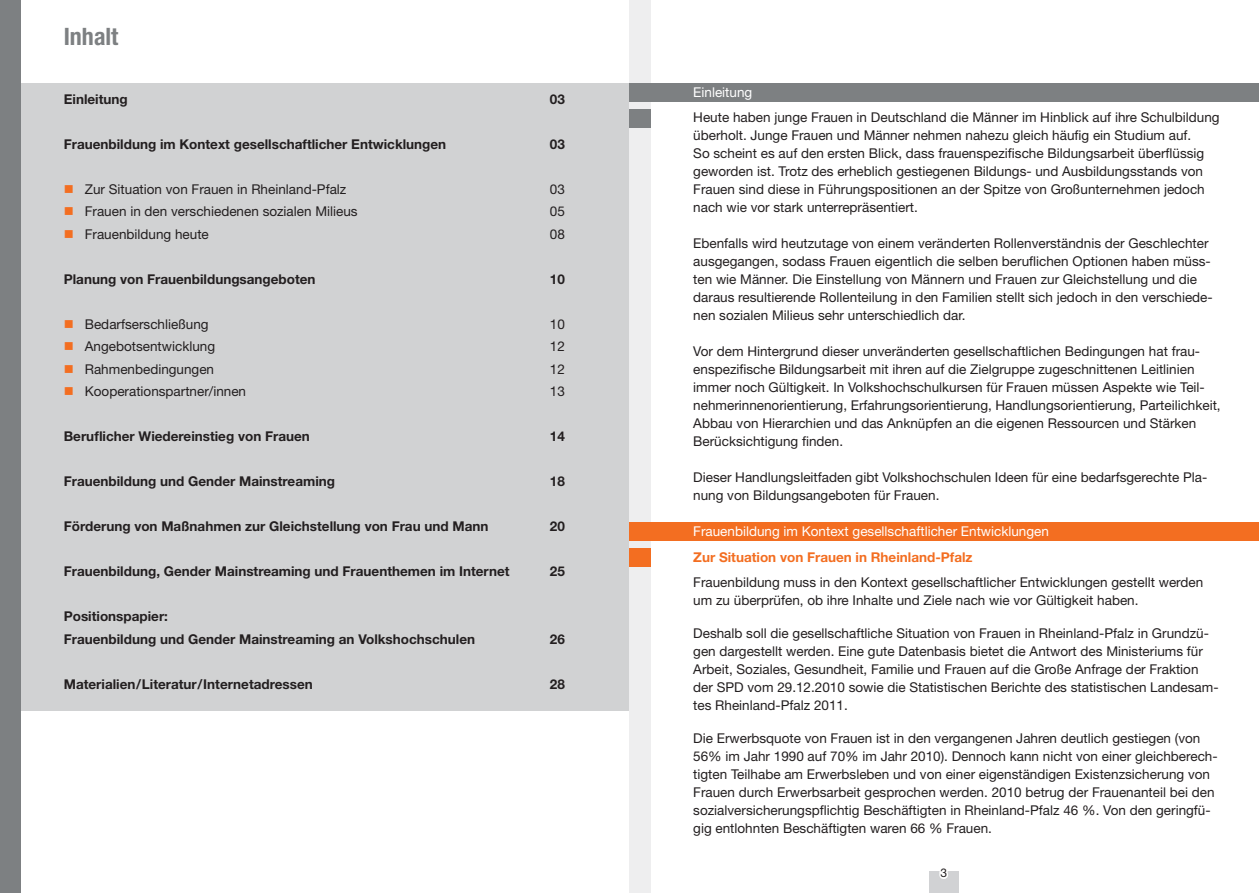
<style>
.page{position:relative;width:1259px;height:893px;background:#fff}
.page>*{position:absolute;margin:0;border:0;box-sizing:border-box;transform-origin:0 0}
.t1{font:700 condensed 24px "Helvetica Neue";color:#7d8082}
.t2{font:13.5px/18px "Helvetica Neue";color:#231f20}
.t3{font:700 13.5px/22.5px "Helvetica Neue";color:#231f20}
.t4{font:13.5px "Helvetica Neue";color:#fff}
.t5{font:700 13.5px "Helvetica Neue";color:#f36e21}
.t6{font:12px "Helvetica Neue";color:#231f20}
.s1{color:#f36e21}
</style>
<div class="page">
<div style="left:929px;top:872px;width:30px;height:21px;background:#d1d2d4"></div>
<svg style="left:937px;top:871px;width:12px;height:8px"></svg>
<div style="left:0;top:83px;width:629px;height:628px;background:#d1d2d3"></div>
<div style="left:629px;top:0;width:22px;height:893px;background:#eeeeef"></div>
<div style="left:629px;top:523px;width:630px;height:18px;background:#f36e21"></div>
<div style="left:629px;top:548px;width:22px;height:19px;background:#f36e21"></div>
<div style="left:629px;top:83px;width:630px;height:19px;background:#7d8082"></div>
<div style="left:629px;top:109px;width:22px;height:18px;background:#7d8082"></div>
<div style="left:0;top:0;width:21px;height:893px;background:#7d8082"></div>
<h1 class="t1" style="left:64px;top:22px;width:56px">Inhalt</h1>
<p class="t3" style="left:64px;top:87px;width:65px">Einleitung</p>
<p class="t3" style="left:550px;top:87px;width:17px">03</p>
<p class="t3" style="left:64px;top:132px;width:384px">Frauenbildung im Kontext gesellschaftlicher Entwicklungen</p>
<p class="t3" style="left:550px;top:132px;width:17px">03</p>
<p class="t2" style="left:64px;top:180px;width:284px"><span class="s1">■</span> Zur Situation von Frauen in Rheinland-Pfalz</p>
<p class="t2" style="left:550px;top:180px;width:17px">03</p>
<p class="t2" style="left:64px;top:202px;width:295px"><span class="s1">■</span> Frauen in den verschiedenen sozialen Milieus</p>
<p class="t2" style="left:550px;top:202px;width:17px">05</p>
<p class="t2" style="left:64px;top:225px;width:147px"><span class="s1">■</span> Frauenbildung heute</p>
<p class="t2" style="left:550px;top:225px;width:17px">08</p>
<p class="t3" style="left:64px;top:267px;width:253px">Planung von Frauenbildungsangeboten</p>
<p class="t3" style="left:550px;top:267px;width:17px">10</p>
<p class="t2" style="left:64px;top:315px;width:146px"><span class="s1">■</span> Bedarfserschließung</p>
<p class="t2" style="left:550px;top:315px;width:17px">10</p>
<p class="t2" style="left:64px;top:337px;width:153px"><span class="s1">■</span> Angebotsentwicklung</p>
<p class="t2" style="left:550px;top:337px;width:17px">12</p>
<p class="t2" style="left:64px;top:360px;width:152px"><span class="s1">■</span> Rahmenbedingungen</p>
<p class="t2" style="left:550px;top:360px;width:17px">12</p>
<p class="t2" style="left:64px;top:382px;width:184px"><span class="s1">■</span> Kooperationspartner/innen</p>
<p class="t2" style="left:550px;top:382px;width:17px">13</p>
<p class="t3" style="left:64px;top:425px;width:247px">Beruflicher Wiedereinstieg von Frauen</p>
<p class="t3" style="left:550px;top:425px;width:17px">14</p>
<p class="t3" style="left:64px;top:470px;width:273px">Frauenbildung und Gender Mainstreaming</p>
<p class="t3" style="left:550px;top:470px;width:17px">18</p>
<p class="t3" style="left:64px;top:515px;width:426px">Förderung von Maßnahmen zur Gleichstellung von Frau und Mann</p>
<p class="t3" style="left:550px;top:515px;width:17px">20</p>
<p class="t3" style="left:64px;top:560px;width:447px">Frauenbildung, Gender Mainstreaming und Frauenthemen im Internet</p>
<p class="t3" style="left:550px;top:560px;width:17px">25</p>
<p class="t3" style="left:64px;top:605px;width:413px">Positionspapier:<br>Frauenbildung und Gender Mainstreaming an Volkshochschulen</p>
<p class="t3" style="left:550px;top:627px;width:17px">26</p>
<p class="t3" style="left:64px;top:672px;width:250px">Materialien/Literatur/Internetadressen</p>
<p class="t3" style="left:550px;top:672px;width:17px">28</p>
<p class="t4" style="left:693px;top:84px;width:61px">Einleitung</p>
<p class="t2" style="left:693px;top:108px;width:528px">Heute haben junge Frauen in Deutschland die Männer im Hinblick auf ihre Schulbildung überholt. Junge Frauen und Männer nehmen nahezu gleich häufig ein Studium auf.<br>So scheint es auf den ersten Blick, dass frauenspezifische Bildungsarbeit überflüssig geworden ist. Trotz des erheblich gestiegenen Bildungs- und Ausbildungsstands von Frauen sind diese in Führungspositionen an der Spitze von Großunternehmen jedoch nach wie vor stark unterrepräsentiert.</p>
<p class="t2" style="left:693px;top:234px;width:521px">Ebenfalls wird heutzutage von einem veränderten Rollenverständnis der Geschlechter ausgegangen, sodass Frauen eigentlich die selben beruflichen Optionen haben müss&shy;ten wie Männer. Die Einstellung von Männern und Frauen zur Gleichstellung und die daraus resultierende Rollenteilung in den Familien stellt sich jedoch in den verschiede&shy;nen sozialen Milieus sehr unterschiedlich dar.</p>
<p class="t2" style="left:693px;top:342px;width:529px">Vor dem Hintergrund dieser unveränderten gesellschaftlichen Bedingungen hat frau&shy;enspezifische Bildungsarbeit mit ihren auf die Zielgruppe zugeschnittenen Leitlinien immer noch Gültigkeit. In Volkshochschulkursen für Frauen müssen Aspekte wie Teil&shy;nehmerinnenorientierung, Erfahrungsorientierung, Handlungsorientierung, Parteilichkeit, Abbau von Hierarchien und das Anknüpfen an die eigenen Ressourcen und Stärken Berücksichtigung finden.</p>
<p class="t2" style="left:693px;top:468px;width:515px">Dieser Handlungsleitfaden gibt Volkshochschulen Ideen für eine bedarfsgerechte Pla&shy;nung von Bildungsangeboten für Frauen.</p>
<p class="t4" style="left:693px;top:523px;width:357px">Frauenbildung im Kontext gesellschaftlicher Entwicklungen</p>
<p class="t5" style="left:693px;top:549px;width:281px">Zur Situation von Frauen in Rheinland-Pfalz</p>
<p class="t2" style="left:693px;top:573px;width:511px">Frauenbildung muss in den Kontext gesellschaftlicher Entwicklungen gestellt werden um zu überprüfen, ob ihre Inhalte und Ziele nach wie vor Gültigkeit haben.</p>
<p class="t2" style="left:693px;top:624px;width:527px">Deshalb soll die gesellschaftliche Situation von Frauen in Rheinland-Pfalz in Grundzü&shy;gen dargestellt werden. Eine gute Datenbasis bietet die Antwort des Ministeriums für Arbeit, Soziales, Gesundheit, Familie und Frauen auf die Große Anfrage der Fraktion der SPD vom 29.12.2010 sowie die Statistischen Berichte des statistischen Landesam&shy;tes Rheinland-Pfalz 2011.</p>
<p class="t2" style="left:693px;top:729px;width:526px">Die Erwerbsquote von Frauen ist in den vergangenen Jahren deutlich gestiegen (von 56% im Jahr 1990 auf 70% im Jahr 2010). Dennoch kann nicht von einer gleichberech&shy;tigten Teilhabe am Erwerbsleben und von einer eigenständigen Existenzsicherung von Frauen durch Erwerbsarbeit gesprochen werden. 2010 betrug der Frauenanteil bei den sozialversicherungspflichtig Beschäftigten in Rheinland-Pfalz 46 %. Von den geringfü&shy;gig entlohnten Beschäftigten waren 66 % Frauen.</p>
<p class="t6" style="left:940px;top:866px;width:8px">3</p>
</div>
